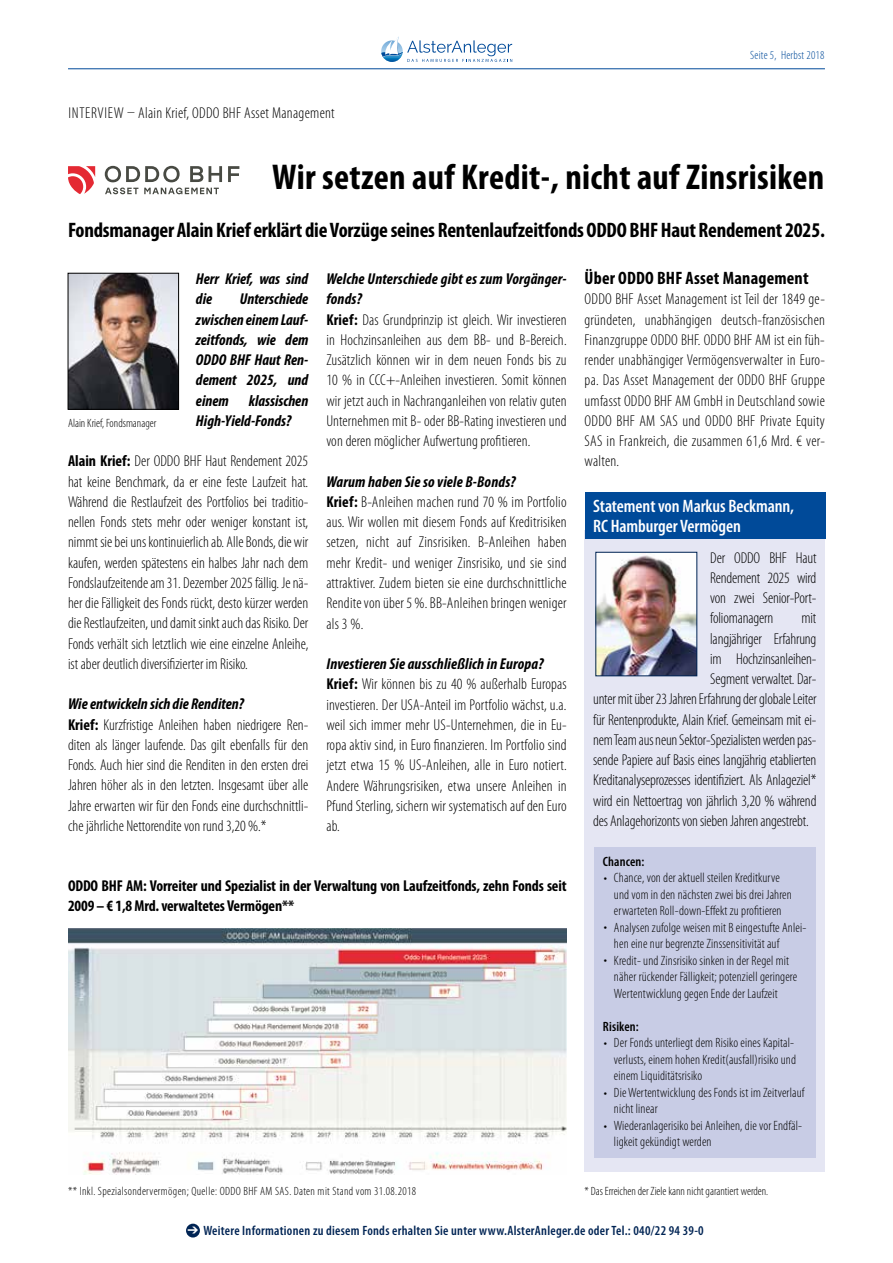
<style>
.page{position:relative;width:893px;height:1263px;background:#fff}
.page>*{position:absolute;margin:0;border:0;box-sizing:border-box;transform-origin:0 0}
.t1{font:700 condensed 36px "Myriad Pro";letter-spacing:.01em;color:#000}
.t2{font:700 condensed 21px "Myriad Pro";letter-spacing:-.01em;color:#000}
.t3{font:600 condensed 18px/20.2px "Myriad Pro";letter-spacing:-.005em;color:#fff}
.t4{font:700 condensed 18px "Myriad Pro";letter-spacing:.01em;color:#000}
.t5{font:300 condensed 15.75px/20.2px "Myriad Pro";color:#000}
.t6{font:italic 700 condensed 15.75px/20.2px "Myriad Pro";color:#000}
.t7{font:700 condensed 15.75px/20.2px "Myriad Pro";letter-spacing:-.01em;color:#000}
.t8{font:300 condensed 15.75px "Myriad Pro";letter-spacing:.02em;color:#000}
.t9{font:300 condensed 13.5px/16.5px "Myriad Pro";letter-spacing:.01em;color:#000}
.t10{font:600 condensed 13.5px "Myriad Pro";letter-spacing:.02em;color:#002454}
.t11{font:600 condensed 13.5px "Myriad Pro";letter-spacing:.01em;color:#000}
.t12{font:300 condensed 12px "Myriad Pro";letter-spacing:.03em;color:#000}
.t13{font:300 condensed 12px "Myriad Pro";color:#000}
.t14{font:300 condensed 12px "Myriad Pro";letter-spacing:.02em;color:#004a99}
.s1{font-weight:700}
.s2{font-weight:700;font-style:italic}
</style>
<div class="page">
<hr style="left:68px;top:68px;width:757px;height:1px;background:#004a99">
<svg style="left:381px;top:36px;width:131px;height:26px"></svg>
<img style="left:68px;top:928px;width:499px;height:246px">
<div style="left:186px;top:1224px;width:14px;height:13px;background:#002454;border-radius:50%"></div>
<svg style="left:105px;top:188px;width:33px;height:6px"></svg>
<svg style="left:144px;top:188px;width:75px;height:6px"></svg>
<svg style="left:105px;top:166px;width:75px;height:16px"></svg>
<svg style="left:190px;top:166px;width:13px;height:16px"></svg>
<svg style="left:209px;top:166px;width:13px;height:16px"></svg>
<svg style="left:228px;top:166px;width:11px;height:16px"></svg>
<svg style="left:68px;top:166px;width:27px;height:28px"></svg>
<div style="left:585px;top:530px;width:240px;height:641px;background:#e5e6f3"></div>
<img style="left:597px;top:554px;width:98px;height:120px">
<div style="left:595px;top:552px;width:102px;height:124px;border:1px solid #002454"></div>
<div style="left:594px;top:847px;width:222px;height:310px;background:#c8cce5"></div>
<div style="left:585px;top:492px;width:240px;height:47px;background:#004a99"></div>
<img style="left:70px;top:275px;width:107px;height:133px">
<div style="left:68px;top:273px;width:111px;height:137px;border:1px solid #000"></div>
<p class="t8" style="left:69px;top:104px;width:268px">INTERVIEW – Alain Krief, ODDO BHF Asset Management</p>
<p class="t14" style="left:750px;top:48px;width:76px">Seite 5, Herbst 2018</p>
<h1 class="t1" style="left:272px;top:154px;width:554px">Wir setzen auf Kredit-, nicht auf Zinsrisiken</h1>
<h2 class="t2" style="left:68px;top:216px;width:758px">Fondsmanager Alain Krief erklärt die Vorzüge seines Rentenlaufzeitfonds ODDO BHF Haut Rendement 2025.</h2>
<p class="t6" style="left:196px;top:268px;width:114px">Herr Krief, was sind die</p>
<p class="t6" style="left:196px;top:289px;width:114px;text-align:justify;text-indent:44px">Unterschiede zwischen einem Lauf&shy;zeitfonds, wie dem ODDO BHF Haut Ren&shy;dement 2025, und einem</p>
<p class="t6" style="left:196px;top:390px;width:114px;text-indent:53px">klassischen<br>High-Yield-Fonds?</p>
<p class="t5" style="left:68px;top:451px;width:242px;text-align:justify"><span class="s1">Alain Krief:</span> Der ODDO BHF Haut Rendement 2025 hat keine Benchmark, da er eine feste Laufzeit hat.<br>Während die Restlaufzeit des Portfolios bei traditio&shy;nellen Fonds stets mehr oder weniger konstant ist, nimmt sie bei uns kontinuierlich ab. Alle Bonds, die wir kaufen, werden spätestens ein halbes Jahr nach dem Fondslaufzeitende am 31. Dezember 2025 fällig. Je nä&shy;her die Fälligkeit des Fonds rückt, desto kürzer werden die Restlaufzeiten, und damit sinkt auch das Risiko. Der Fonds verhält sich letztlich wie eine einzelne Anleihe, ist aber deutlich diversifizierter im Risiko.</p>
<p class="t5" style="left:68px;top:694px;width:242px"><span class="s2">Wie entwickeln sich die Renditen?<br></span><span class="s1">Krief:</span> Kurzfristige Anleihen haben niedrigere Ren&shy;diten als länger laufende. Das gilt ebenfalls für den Fonds. Auch hier sind die Renditen in den ersten drei Jahren höher als in den letzten. Insgesamt über alle Jahre erwarten wir für den Fonds eine durchschnittli&shy;che jährliche Nettorendite von rund 3,20 %.*</p>
<p class="t13" style="left:68px;top:416px;width:90px">Alain Krief, Fondsmanager</p>
<p class="t5" style="left:326px;top:269px;width:242px"><span class="s2">Welche Unterschiede gibt es zum Vorgänger&shy;fonds?<br></span><span class="s1">Krief:</span> Das Grundprinzip ist gleich. Wir investieren in Hochzinsanleihen aus dem BB- und B-Bereich.<br>Zusätzlich können wir in dem neuen Fonds bis zu 10 % in CCC+-Anleihen investieren. Somit können wir jetzt auch in Nachranganleihen von relativ guten Unternehmen mit B- oder BB-Rating investieren und von deren möglicher Aufwertung profitieren.</p>
<p class="t5" style="left:326px;top:471px;width:242px"><span class="s2">Warum haben Sie so viele B-Bonds?<br></span><span class="s1">Krief:</span> B-Anleihen machen rund 70 % im Portfolio aus. Wir wollen mit diesem Fonds auf Kreditrisiken setzen, nicht auf Zinsrisiken. B-Anleihen haben mehr Kredit- und weniger Zinsrisiko, und sie sind attraktiver. Zudem bieten sie eine durchschnittliche Rendite von über 5 %. BB-Anleihen bringen weniger als 3 %.</p>
<p class="t5" style="left:326px;top:654px;width:242px"><span class="s2">Investieren Sie ausschließlich in Europa?<br></span><span class="s1">Krief:</span> Wir können bis zu 40 % außerhalb Europas investieren. Der USA-Anteil im Portfolio wächst, u.a. weil sich immer mehr US-Unternehmen, die in Eu&shy;ropa aktiv sind, in Euro finanzieren. Im Portfolio sind jetzt etwa 15 % US-Anleihen, alle in Euro notiert.<br>Andere Währungsrisiken, etwa unsere Anleihen in Pfund Sterling, sichern wir systematisch auf den Euro ab.</p>
<p class="t7" style="left:68px;top:875px;width:500px">ODDO BHF AM: Vorreiter und Spezialist in der Verwaltung von Laufzeitfonds, zehn Fonds seit<br>2009 – € 1,8 Mrd. verwaltetes Vermögen**</p>
<p class="t4" style="left:585px;top:267px;width:225px">Über ODDO BHF Asset Management</p>
<p class="t5" style="left:585px;top:289px;width:242px;text-align:justify">ODDO BHF Asset Management ist Teil der 1849 ge&shy;gründeten, unabhängigen deutsch-französischen Finanzgruppe ODDO BHF. ODDO BHF AM ist ein füh&shy;render unabhängiger Vermögensverwalter in Euro&shy;pa. Das Asset Management der ODDO BHF Gruppe umfasst ODDO BHF AM GmbH in Deutschland sowie ODDO BHF AM SAS und ODDO BHF Private Equity SAS in Frankreich, die zusammen 61,6 Mrd. € ver&shy;walten.</p>
<p class="t3" style="left:593px;top:495px;width:203px">Statement von Markus Beckmann,<br>RC Hamburger Vermögen</p>
<p class="t5" style="left:710px;top:547px;width:108px;text-align:justify">Der ODDO BHF Haut Rendement 2025 wird von zwei Senior-Port&shy;foliomanagern</p>
<p class="t5" style="left:802px;top:608px;width:16px">mit</p>
<p class="t5" style="left:710px;top:628px;width:108px">langjähriger Erfahrung</p>
<p class="t5" style="left:710px;top:648px;width:108px">im Hochzinsanleihen-</p>
<p class="t5" style="left:710px;top:669px;width:108px">Segment verwaltet. Dar-</p>
<p class="t5" style="left:593px;top:689px;width:225px">unter mit über 23 Jahren Erfahrung der globale Leiter</p>
<p class="t5" style="left:593px;top:709px;width:225px">für Rentenprodukte, Alain Krief. Gemeinsam mit ei-</p>
<p class="t5" style="left:593px;top:729px;width:225px">nem Team aus neun Sektor-Spezialisten werden pas-</p>
<p class="t5" style="left:593px;top:750px;width:225px">sende Papiere auf Basis eines langjährig etablierten</p>
<p class="t5" style="left:593px;top:770px;width:225px">Kreditanalyseprozesses identifiziert. Als Anlageziel*</p>
<p class="t5" style="left:593px;top:790px;width:225px">wird ein Nettoertrag von jährlich 3,20 % während</p>
<p class="t5" style="left:593px;top:810px;width:217px">des Anlagehorizonts von sieben Jahren angestrebt.</p>
<p class="t11" style="left:603px;top:853px;width:43px">Chancen:</p>
<p class="t9" style="left:614px;top:869px;width:194px">Chance, von der aktuell steilen Kreditkurve<br>und vom in den nächsten zwei bis drei Jahren erwarteten Roll-down-Effekt zu profitieren Analysen zufolge weisen mit B eingestufte Anlei&shy;hen eine nur begrenzte Zinssensitivität auf Kredit- und Zinsrisiko sinken in der Regel mit näher rückender Fälligkeit; potenziell geringere Wertentwicklung gegen Ende der Laufzeit</p>
<p class="t11" style="left:603px;top:1018px;width:37px">Risiken:</p>
<p class="t9" style="left:614px;top:1034px;width:192px">Der Fonds unterliegt dem Risiko eines Kapital&shy;verlusts, einem hohen Kredit(ausfall)risiko und einem Liquiditätsrisiko<br>Die Wertentwicklung des Fonds ist im Zeitverlauf nicht linear<br>Wiederanlagerisiko bei Anleihen, die vor Endfäl&shy;ligkeit gekündigt werden</p>
<p class="t9" style="left:604px;top:869px;width:5px">•</p>
<p class="t9" style="left:604px;top:918px;width:5px">•</p>
<p class="t9" style="left:604px;top:951px;width:5px">•</p>
<p class="t9" style="left:604px;top:1035px;width:5px">•</p>
<p class="t9" style="left:604px;top:1084px;width:5px">•</p>
<p class="t9" style="left:604px;top:1117px;width:5px">•</p>
<p class="t12" style="left:68px;top:1184px;width:350px">** Inkl. Spezialsondervermögen; Quelle: ODDO BHF AM SAS. Daten mit Stand vom 31.08.2018</p>
<p class="t13" style="left:585px;top:1184px;width:185px">* Das Erreichen der Ziele kann nicht garantiert werden.</p>
<p class="t10" style="left:203px;top:1222px;width:502px">Weitere Informationen zu diesem Fonds erhalten Sie unter www.AlsterAnleger.de oder Tel.: 040/22 94 39-0</p>
</div>
